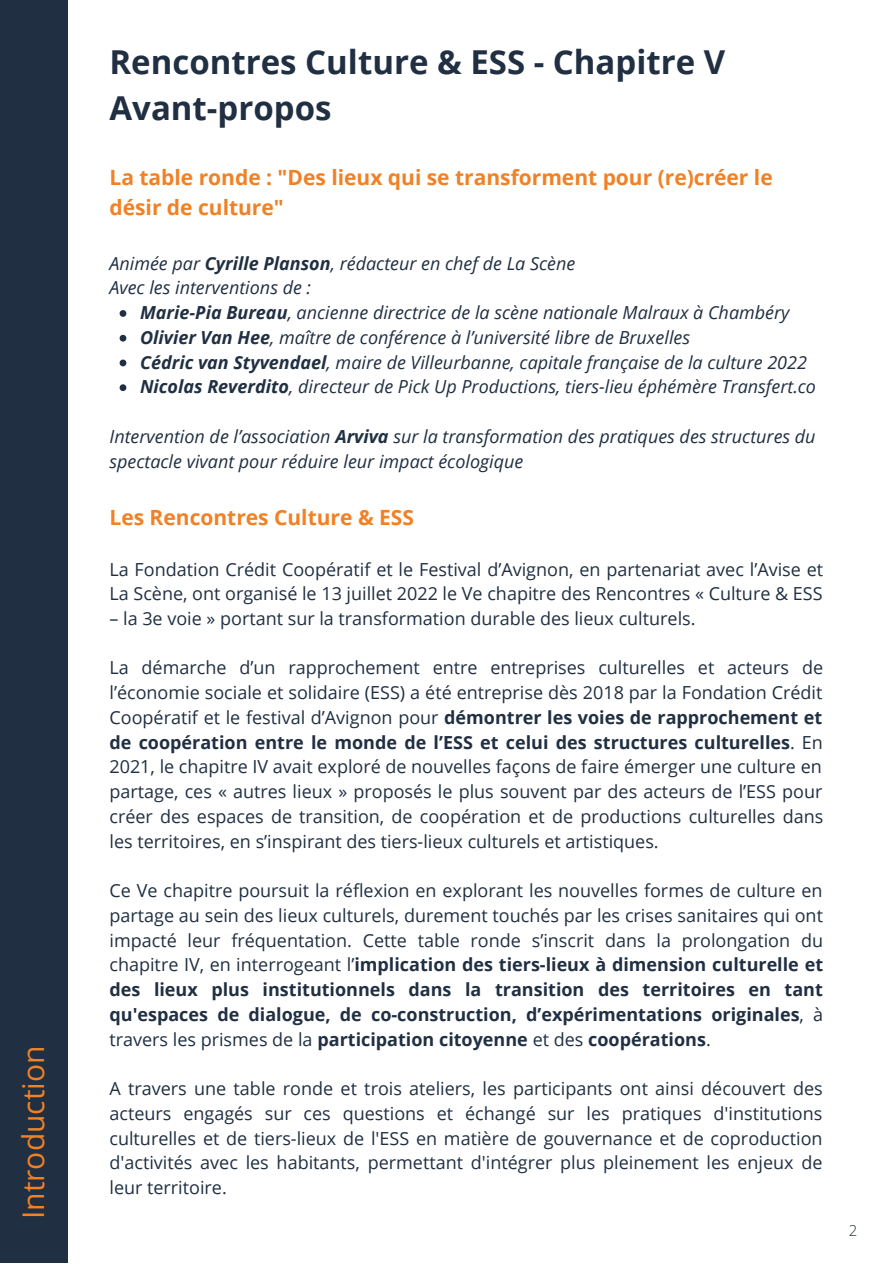
<style>
.page{position:relative;width:893px;height:1264px;background:#fff}
.page>*{position:absolute;margin:0;border:0;box-sizing:border-box;transform-origin:0 0}
.t1{font:700 33px/46px "Open Sans";color:#202f42}
.t2{font:30px "Open Sans";color:#f18124}
.t3{font:700 21px/29.2px "Open Sans";color:#f18124}
.t4{font:18px/24.8px "Open Sans";color:#202f42;text-align:justify}
.t5{font:italic 18px/24.8px "Open Sans";color:#202f42}
.t6{font:300 15px "Open Sans";color:#202f42}
.s1{font-weight:700}
</style>
<div class="page">
<div style="left:0;top:0;width:67px;height:1262px;background:#202f42"></div>
<svg style="left:120px;top:310px;width:6px;height:7px"></svg>
<svg style="left:120px;top:335px;width:6px;height:6px"></svg>
<svg style="left:120px;top:359px;width:6px;height:7px"></svg>
<svg style="left:120px;top:384px;width:6px;height:7px"></svg>
<h2 class="t2" style="left:12px;top:1219px;width:175px;rotate:-90deg">Introduction</h2>
<h1 class="t1" style="left:109px;top:38px;width:617px">Rencontres Culture &amp; ESS - Chapitre V<br>Avant-propos</h1>
<p class="t3" style="left:109px;top:162px;width:664px">La table ronde : "Des lieux qui se transforment pour (re)créer le désir de culture"</p>
<p class="t5" style="left:109px;top:250px;width:467px">Animée par <span class="s1">Cyrille Planson</span>, rédacteur en chef de La Scène<br>Avec les interventions de :</p>
<p class="t5" style="left:140px;top:300px;width:677px"><span class="s1">Marie-Pia Bureau</span>, ancienne directrice de la scène nationale Malraux à Chambéry <span class="s1">Olivier Van Hee</span>, maître de conférence à l’université libre de Bruxelles<br><span class="s1">Cédric van Styvendael</span>, maire de Villeurbanne, capitale française de la culture 2022<br><span class="s1">Nicolas Reverdito</span>, directeur de Pick Up Productions, tiers-lieu éphémère Transfert.co</p>
<p class="t5" style="left:109px;top:423px;width:707px">Intervention de l’association <span class="s1">Arviva</span> sur la transformation des pratiques des structures du spectacle vivant pour réduire leur impact écologique</p>
<p class="t3" style="left:109px;top:502px;width:306px">Les Rencontres Culture &amp; ESS</p>
<p class="t4" style="left:109px;top:556px;width:715px">La Fondation Crédit Coopératif et le Festival d’Avignon, en partenariat avec l’Avise et<br>La Scène, ont organisé le 13 juillet 2022 le Ve chapitre des Rencontres « Culture &amp; ESS</p>
<p class="t4" style="left:109px;top:605px;width:587px">– la 3e voie » portant sur la transformation durable des lieux culturels.</p>
<p class="t4" style="left:109px;top:655px;width:715px">La démarche d’un rapprochement entre entreprises culturelles et acteurs de l’économie sociale et solidaire (ESS) a été entreprise dès 2018 par la Fondation Crédit Coopératif et le festival d’Avignon pour <span class="s1">démontrer les voies de rapprochement et de coopération entre le monde de l’ESS et celui des structures culturelles</span>. En 2021, le chapitre IV avait exploré de nouvelles façons de faire émerger une culture en partage, ces « autres lieux » proposés le plus souvent par des acteurs de l’ESS pour créer des espaces de transition, de coopération et de productions culturelles dans les territoires, en s’inspirant des tiers-lieux culturels et artistiques.</p>
<p class="t4" style="left:109px;top:877px;width:715px">Ce Ve chapitre poursuit la réflexion en explorant les nouvelles formes de culture en partage au sein des lieux culturels, durement touchés par les crises sanitaires qui ont impacté leur fréquentation. Cette table ronde s’inscrit dans la prolongation du chapitre IV, en interrogeant l’<span class="s1">implication des tiers-lieux à dimension culturelle et des lieux plus institutionnels dans la transition des territoires en tant qu'espaces de dialogue, de co-construction, d’expérimentations originales</span>, à travers les prismes de la <span class="s1">participation citoyenne</span> et des <span class="s1">coopérations</span>.</p>
<p class="t4" style="left:109px;top:1075px;width:714px">A travers une table ronde et trois ateliers, les participants ont ainsi découvert des acteurs engagés sur ces questions et échangé sur les pratiques d'institutions culturelles et de tiers-lieux de l'ESS en matière de gouvernance et de coproduction d'activités avec les habitants, permettant d'intégrer plus pleinement les enjeux de leur territoire.</p>
<p class="t6" style="left:848px;top:1219px;width:10px">2</p>
</div>
